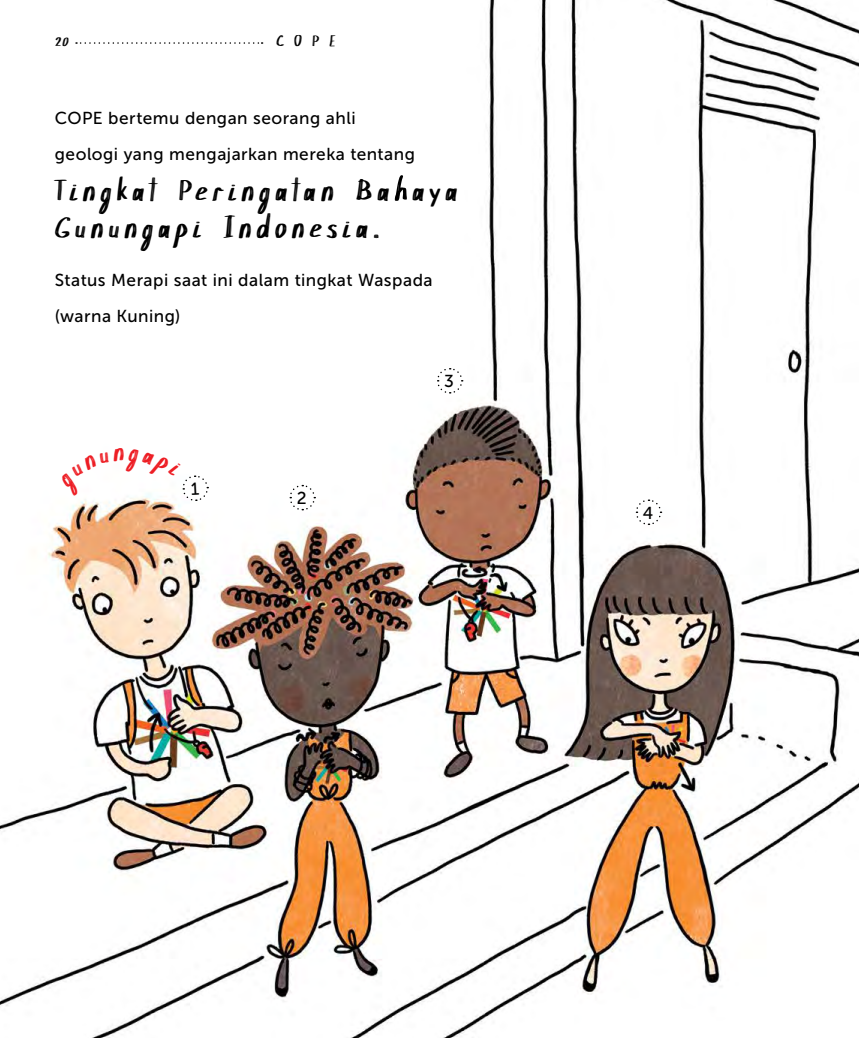
<style>
.page{position:relative;width:859px;height:1038px;background:#fff}
.page>*{position:absolute;margin:0;border:0;box-sizing:border-box;transform-origin:0 0}
.t1{font:33px/37.5px "Chokle";letter-spacing:.145em;color:#000}
.t2{font:17.25px/36px "Museo Sans 500";letter-spacing:.03em;color:#000}
.t3{font:17.25px "Chokle";letter-spacing:.58em;color:#000}
.s1{color:#fff}
</style>
<div class="page">
<img style="left:0;top:0;width:859px;height:1037px">
<svg style="left:289px;top:484px;width:27px;height:27px"></svg>
<svg style="left:436px;top:367px;width:27px;height:27px"></svg>
<svg style="left:635px;top:498px;width:27px;height:28px"></svg>
<svg style="left:395px;top:175px;width:12px;height:26px"></svg>
<svg style="left:76px;top:42px;width:187px;height:2px"></svg>
<svg style="left:59px;top:448px;width:150px;height:54px"></svg>
<p class="t3" style="left:55px;top:30px;width:15px">20</p>
<p class="t3" style="left:276px;top:30px;width:61px">COPE</p>
<p class="t2" style="left:55px;top:100px;width:362px">COPE bertemu dengan seorang ahli geologi yang mengajarkan mereka tentang</p>
<h1 class="t1" style="left:55px;top:173px;width:404px">Tingkat Peringatan Ba<span class="s1">h</span>aya<br>Gunungapi Indonesia.</h1>
<p class="t2" style="left:55px;top:262px;width:379px">Status Merapi saat ini dalam tingkat Waspada (warna Kuning)</p>
<p class="t2" style="left:297px;top:480px;width:11px">2</p>
<p class="t2" style="left:444px;top:363px;width:11px">3</p>
<p class="t2" style="left:643px;top:495px;width:12px">4</p>
</div>
